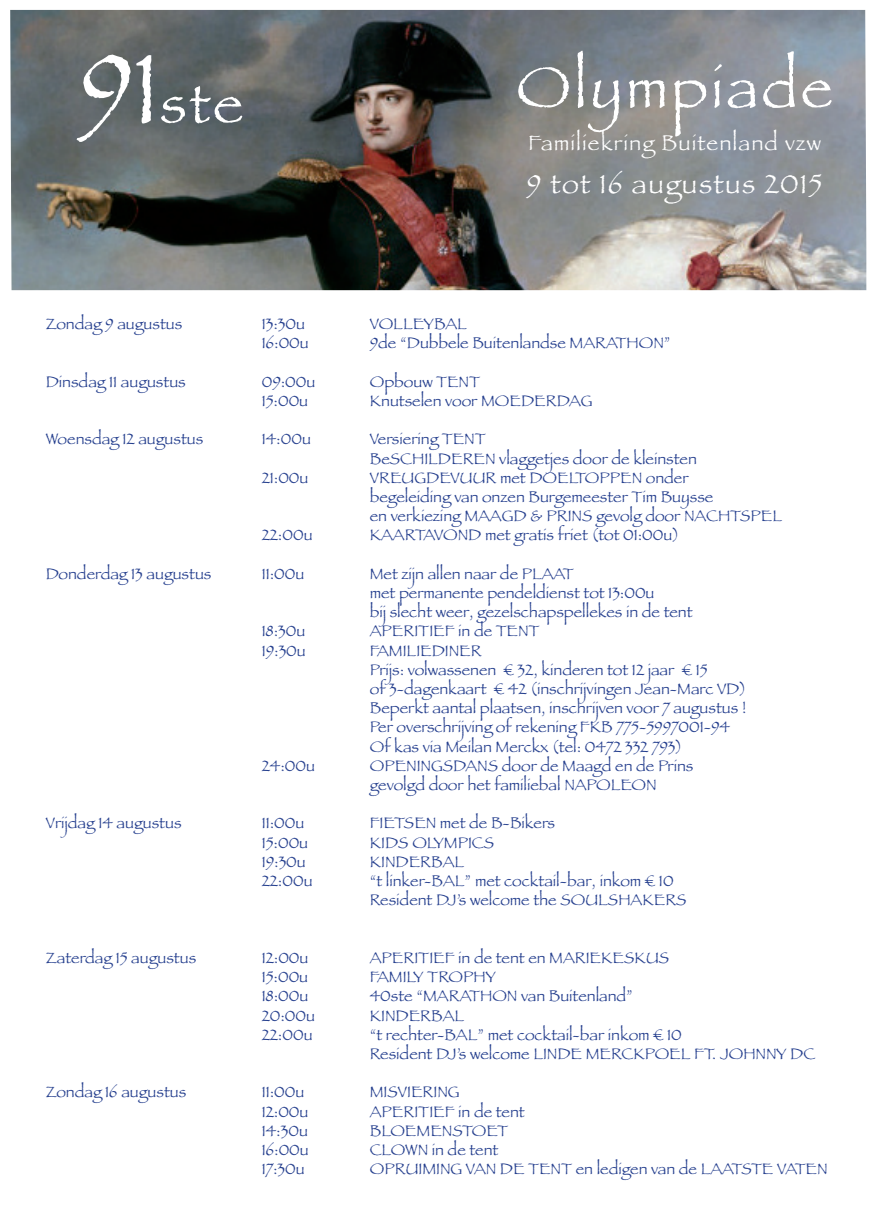
<style>
.page{position:relative;width:876px;height:1225px;background:#fff}
.page>*{position:absolute;margin:0;border:0;box-sizing:border-box;transform-origin:0 0}
.t1{font:60px "Papyrus";letter-spacing:.05em;color:#fff}
.t2{font:57px "Papyrus";color:#fff}
.t3{font:28px "Papyrus";letter-spacing:.05em;color:#fff}
.t4{font:22px "Papyrus";letter-spacing:.05em;color:#fff}
.t5{font:16px/19.2px "Papyrus";color:#253f8e}
.s1{font-size:105px}
</style>
<div class="page">
<img style="left:10px;top:10px;width:856px;height:280px">
<h2 class="t2" style="left:78px;top:69px;width:167px"><span class="s1">91</span>ste</h2>
<h1 class="t1" style="left:516px;top:51px;width:318px">Olympiade</h1>
<h3 class="t4" style="left:528px;top:129px;width:294px">Familiekring Buitenland vzw</h3>
<h3 class="t3" style="left:527px;top:167px;width:297px">9 tot 16 augustus 2015</h3>
<p class="t5" style="left:46px;top:314px;width:138px">Zondag 9 augustus</p>
<p class="t5" style="left:262px;top:314px;width:45px">13:30u</p>
<p class="t5" style="left:370px;top:314px;width:99px">VOLLEYBAL</p>
<p class="t5" style="left:262px;top:333px;width:49px">16:00u</p>
<p class="t5" style="left:370px;top:333px;width:302px">9de “Dubbele Buitenlandse MARATHON”</p>
<p class="t5" style="left:46px;top:371px;width:142px">Dinsdag 11 augustus</p>
<p class="t5" style="left:262px;top:371px;width:55px">09:00u</p>
<p class="t5" style="left:370px;top:371px;width:112px">Opbouw TENT</p>
<p class="t5" style="left:262px;top:391px;width:48px">15:00u</p>
<p class="t5" style="left:370px;top:391px;width:224px">Knutselen voor MOEDERDAG</p>
<p class="t5" style="left:46px;top:429px;width:159px">Woensdag 12 augustus</p>
<p class="t5" style="left:262px;top:429px;width:51px">14:00u</p>
<p class="t5" style="left:370px;top:429px;width:329px">Versiering TENT<br>BeSCHILDEREN vlaggetjes door de kleinsten</p>
<p class="t5" style="left:262px;top:467px;width:48px">21:00u</p>
<p class="t5" style="left:370px;top:467px;width:414px">VREUGDEVUUR met DOELTOPPEN onder<br>begeleiding van onzen Burgemeester Tim Buysse<br>en verkiezing MAAGD &amp; PRINS gevolg door NACHTSPEL</p>
<p class="t5" style="left:262px;top:525px;width:52px">22:00u</p>
<p class="t5" style="left:370px;top:525px;width:311px">KAARTAVOND met gratis friet (tot 01:00u)</p>
<p class="t5" style="left:46px;top:563px;width:167px">Donderdag 13 augustus</p>
<p class="t5" style="left:262px;top:563px;width:44px">11:00u</p>
<p class="t5" style="left:370px;top:563px;width:324px">Met zijn allen naar de PLAAT<br>met permanente pendeldienst tot 13:00u<br>bij slecht weer, gezelschapspellekes in de tent</p>
<p class="t5" style="left:262px;top:621px;width:45px">18:30u</p>
<p class="t5" style="left:370px;top:621px;width:171px">APERITIEF in de TENT</p>
<p class="t5" style="left:262px;top:640px;width:46px">19:30u</p>
<p class="t5" style="left:370px;top:640px;width:378px">FAMILIEDINER<br>Prijs: volwassenen € 32, kinderen tot 12 jaar € 15<br>of 3-dagenkaart € 42 (inschrijvingen Jean-Marc VD)<br>Beperkt aantal plaatsen, inschrijven voor 7 augustus !<br>Per overschrijving of rekening FKB 775-5997001-94<br>Of kas via Meilan Merckx (tel: 0472 332 793)</p>
<p class="t5" style="left:262px;top:755px;width:55px">24:00u</p>
<p class="t5" style="left:370px;top:755px;width:325px">OPENINGSDANS door de Maagd en de Prins gevolgd door het familiebal NAPOLEON</p>
<p class="t5" style="left:46px;top:813px;width:137px">Vrijdag 14 augustus</p>
<p class="t5" style="left:262px;top:813px;width:44px">11:00u</p>
<p class="t5" style="left:370px;top:813px;width:187px">FIETSEN met de B-Bikers</p>
<p class="t5" style="left:262px;top:832px;width:48px">15:00u</p>
<p class="t5" style="left:370px;top:832px;width:126px">KIDS OLYMPICS</p>
<p class="t5" style="left:262px;top:851px;width:46px">19:30u</p>
<p class="t5" style="left:370px;top:851px;width:96px">KINDERBAL</p>
<p class="t5" style="left:262px;top:871px;width:52px">22:00u</p>
<p class="t5" style="left:370px;top:871px;width:318px">“t linker-BAL” met cocktail-bar, inkom € 10<br>Resident DJ’s welcome the SOULSHAKERS</p>
<p class="t5" style="left:46px;top:947px;width:152px">Zaterdag 15 augustus</p>
<p class="t5" style="left:262px;top:947px;width:48px">12:00u</p>
<p class="t5" style="left:370px;top:947px;width:301px">APERITIEF in de tent en MARIEKESKUS</p>
<p class="t5" style="left:262px;top:967px;width:48px">15:00u</p>
<p class="t5" style="left:370px;top:967px;width:127px">FAMILY TROPHY</p>
<p class="t5" style="left:262px;top:986px;width:48px">18:00u</p>
<p class="t5" style="left:370px;top:986px;width:265px">40ste “MARATHON van Buitenland”</p>
<p class="t5" style="left:262px;top:1005px;width:55px">20:00u</p>
<p class="t5" style="left:370px;top:1005px;width:96px">KINDERBAL</p>
<p class="t5" style="left:262px;top:1024px;width:52px">22:00u</p>
<p class="t5" style="left:370px;top:1024px;width:447px">“t rechter-BAL” met cocktail-bar inkom € 10<br>Resident DJ’s welcome LINDE MERCKPOEL FT. JOHNNY DC</p>
<p class="t5" style="left:46px;top:1082px;width:142px">Zondag 16 augustus</p>
<p class="t5" style="left:262px;top:1082px;width:44px">11:00u</p>
<p class="t5" style="left:370px;top:1082px;width:91px">MISVIERING</p>
<p class="t5" style="left:262px;top:1101px;width:48px">12:00u</p>
<p class="t5" style="left:370px;top:1101px;width:156px">APERITIEF in de tent</p>
<p class="t5" style="left:262px;top:1120px;width:48px">14:30u</p>
<p class="t5" style="left:370px;top:1120px;width:140px">BLOEMENSTOET</p>
<p class="t5" style="left:262px;top:1139px;width:49px">16:00u</p>
<p class="t5" style="left:370px;top:1139px;width:130px">CLOWN in de tent</p>
<p class="t5" style="left:262px;top:1159px;width:45px">17:30u</p>
<p class="t5" style="left:370px;top:1159px;width:459px">OPRUIMING VAN DE TENT en ledigen van de LAATSTE VATEN</p>
</div>
